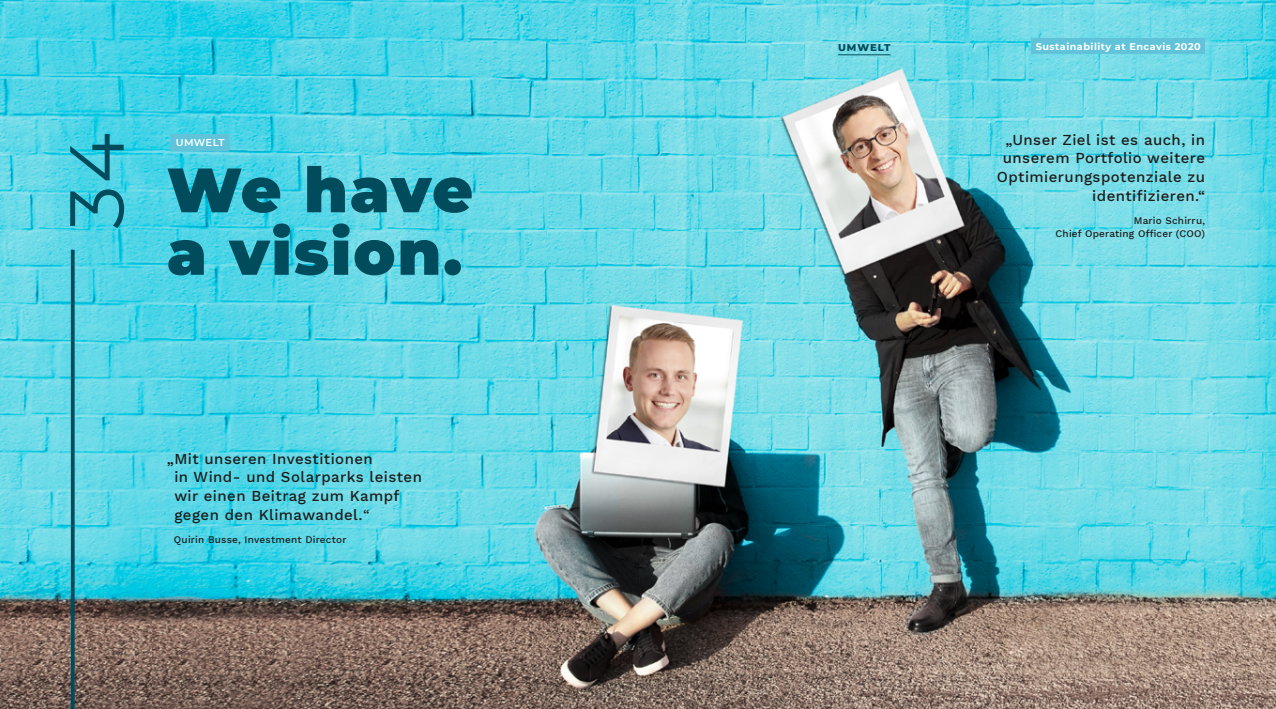
<style>
.page{position:relative;width:1276px;height:709px;background:#fff}
.page>*{position:absolute;margin:0;border:0;box-sizing:border-box;transform-origin:0 0}
.t1{font:76.38px "Montserrat";color:#004b5c}
.t2{font:900 62.5px/62.5px "Montserrat";letter-spacing:.03em;color:#004b5c}
.t3{font:500 15px/18.8px "Work Sans";letter-spacing:.03em;color:#1d1d1b;text-align:right}
.t4{font:500 10px/12.5px "Work Sans";letter-spacing:.02em;color:#1d1d1b;text-align:right}
.t5{font:600 10px "Montserrat";letter-spacing:.035em;color:#fff}
.t6{font:800 10px "Montserrat";letter-spacing:.1em;color:#004b5c}
.t7{font:700 9.75px "Montserrat";letter-spacing:.05em;color:#fff}
.s1{font-weight:400}
</style>
<div class="page">
<img style="left:0;top:0;width:1276px;height:709px">
<div style="left:170px;top:134px;width:59px;height:17px;background:#61c3d9"></div>
<svg style="left:71px;top:250px;width:4px;height:459px;background:#085565"></svg>
<div style="left:1031px;top:38px;width:174px;height:16px;background:#61c3d9"></div>
<hr style="left:838px;top:54px;width:52px;height:1px;background:#004b5c">
<h1 class="t1" style="left:44px;top:229px;width:97px;rotate:-90deg">34</h1>
<p class="t5" style="left:176px;top:135px;width:50px">UMWELT</p>
<h2 class="t2" style="left:167px;top:155px;width:308px">We have a vision.</h2>
<p class="t3" style="left:174px;top:448px;width:249px;text-align:left;text-indent:-7px">„Mit unseren Investitionen<br>in Wind- und Solarparks leisten wir einen Beitrag zum Kampf gegen den Klimawandel.<span class="s1">“</span></p>
<p class="t4" style="left:174px;top:533px;width:174px">Quirin Busse, Investment Director</p>
<p class="t6" style="left:838px;top:40px;width:54px">UMWELT</p>
<p class="t7" style="left:1035px;top:39px;width:166px">Sustainability at Encavis 2020</p>
<p class="t3" style="left:997px;top:129px;width:210px">„Unser Ziel ist es auch, in unserem Portfolio weitere<br>Optimierungspotenziale zu identifizieren.“</p>
<p class="t4" style="left:1055px;top:214px;width:151px">Mario Schirru,<br>Chief Operating Officer (COO)</p>
</div>
